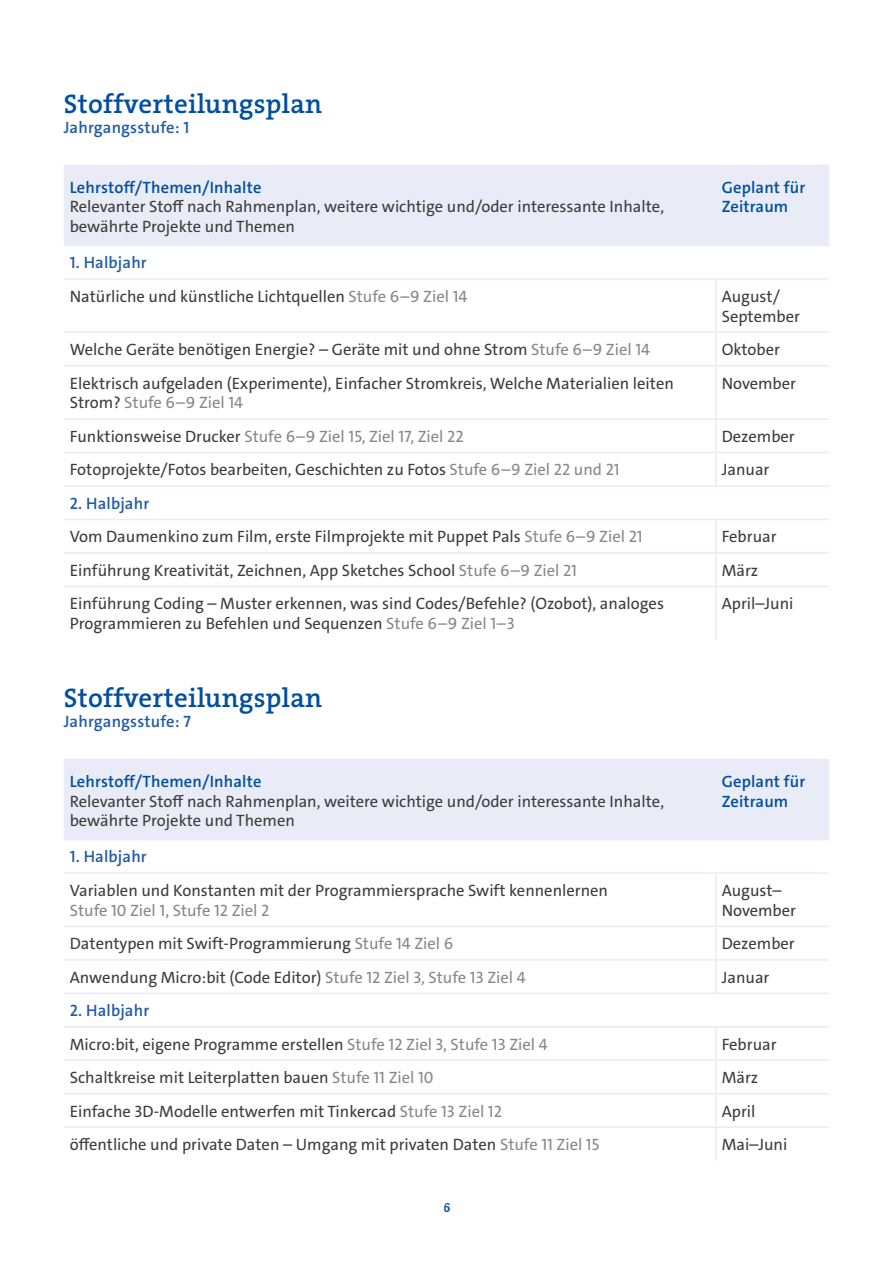
<style>
.page{position:relative;width:893px;height:1263px;background:#fff}
.page>*{position:absolute;margin:0;border:0;box-sizing:border-box;transform-origin:0 0}
.Head_2{font:27px "The Serif HP6 Se Bld";letter-spacing:.01em;color:#004f9f}
.Fließtext_2_Tabelle{font:16.5px/19.8px "The Sans C4 s";color:#3c3c3b}
.Head_2_Tabelle{font:600 16.5px/19.8px "The Sans C4 s";letter-spacing:.01em;color:#004f9f}
.Fließtext_2_Tabelle-2{font:16.5px "The Sans C4 s";color:#878787}
.Fließtext_2_Tabelle-3{font:600 16.5px "The Sans C4 s";letter-spacing:.01em;color:#225ca8}
.Head_2-2{font:600 16.5px "The Sans C4 s";letter-spacing:.01em;color:#225ca8}
.t1{font:12.15px "Stamp Gothic";color:#225ca8;scale:1.11 1}
.s1{color:#878787}
.s2{color:#3c3c3b}
</style>
<div class="page">
<div style="left:64px;top:165px;width:765px;height:80px;background:#e9ebf7"></div>
<hr style="left:715px;top:165px;width:1px;height:80px;background:#e9ebf7">
<hr style="left:64px;top:245px;width:652px;height:1px;background:#e9ebf7">
<hr style="left:716px;top:245px;width:113px;height:1px;background:#e9ebf7">
<hr style="left:64px;top:278px;width:652px;height:2px;background:#e9ebf7">
<hr style="left:716px;top:278px;width:113px;height:2px;background:#e9ebf7">
<hr style="left:715px;top:280px;width:1px;height:51px;background:#e9ebf7">
<hr style="left:64px;top:331px;width:652px;height:2px;background:#e9ebf7">
<hr style="left:716px;top:331px;width:113px;height:2px;background:#e9ebf7">
<hr style="left:715px;top:333px;width:1px;height:32px;background:#e9ebf7">
<hr style="left:64px;top:365px;width:652px;height:1px;background:#e9ebf7">
<hr style="left:716px;top:365px;width:113px;height:1px;background:#e9ebf7">
<hr style="left:715px;top:366px;width:1px;height:52px;background:#e9ebf7">
<hr style="left:64px;top:418px;width:652px;height:2px;background:#e9ebf7">
<hr style="left:716px;top:418px;width:113px;height:2px;background:#e9ebf7">
<hr style="left:715px;top:420px;width:1px;height:32px;background:#e9ebf7">
<hr style="left:64px;top:452px;width:652px;height:1px;background:#e9ebf7">
<hr style="left:716px;top:452px;width:113px;height:1px;background:#e9ebf7">
<hr style="left:715px;top:453px;width:1px;height:32px;background:#e9ebf7">
<hr style="left:64px;top:485px;width:652px;height:2px;background:#e9ebf7">
<hr style="left:716px;top:485px;width:113px;height:2px;background:#e9ebf7">
<hr style="left:64px;top:519px;width:652px;height:1px;background:#e9ebf7">
<hr style="left:716px;top:519px;width:113px;height:1px;background:#e9ebf7">
<hr style="left:715px;top:520px;width:1px;height:32px;background:#e9ebf7">
<hr style="left:64px;top:552px;width:652px;height:2px;background:#e9ebf7">
<hr style="left:716px;top:552px;width:113px;height:2px;background:#e9ebf7">
<hr style="left:715px;top:554px;width:1px;height:32px;background:#e9ebf7">
<hr style="left:64px;top:586px;width:652px;height:1px;background:#e9ebf7">
<hr style="left:716px;top:586px;width:113px;height:1px;background:#e9ebf7">
<hr style="left:715px;top:587px;width:1px;height:53px;background:#e9ebf7">
<div style="left:64px;top:759px;width:765px;height:80px;background:#e9ebf7"></div>
<hr style="left:715px;top:759px;width:1px;height:80px;background:#e9ebf7">
<hr style="left:64px;top:839px;width:652px;height:1px;background:#e9ebf7">
<hr style="left:716px;top:839px;width:113px;height:1px;background:#e9ebf7">
<hr style="left:64px;top:872px;width:652px;height:2px;background:#e9ebf7">
<hr style="left:716px;top:872px;width:113px;height:2px;background:#e9ebf7">
<hr style="left:715px;top:874px;width:1px;height:51px;background:#e9ebf7">
<hr style="left:64px;top:925px;width:652px;height:2px;background:#e9ebf7">
<hr style="left:716px;top:925px;width:113px;height:2px;background:#e9ebf7">
<hr style="left:715px;top:927px;width:1px;height:32px;background:#e9ebf7">
<hr style="left:64px;top:959px;width:652px;height:1px;background:#e9ebf7">
<hr style="left:716px;top:959px;width:113px;height:1px;background:#e9ebf7">
<hr style="left:715px;top:960px;width:1px;height:32px;background:#e9ebf7">
<hr style="left:64px;top:992px;width:652px;height:2px;background:#e9ebf7">
<hr style="left:716px;top:992px;width:113px;height:2px;background:#e9ebf7">
<hr style="left:64px;top:1026px;width:652px;height:1px;background:#e9ebf7">
<hr style="left:716px;top:1026px;width:113px;height:1px;background:#e9ebf7">
<hr style="left:715px;top:1027px;width:1px;height:32px;background:#e9ebf7">
<hr style="left:64px;top:1059px;width:652px;height:2px;background:#e9ebf7">
<hr style="left:716px;top:1059px;width:113px;height:2px;background:#e9ebf7">
<hr style="left:715px;top:1061px;width:1px;height:32px;background:#e9ebf7">
<hr style="left:64px;top:1093px;width:652px;height:1px;background:#e9ebf7">
<hr style="left:716px;top:1093px;width:113px;height:1px;background:#e9ebf7">
<hr style="left:715px;top:1094px;width:1px;height:32px;background:#e9ebf7">
<hr style="left:64px;top:1126px;width:652px;height:2px;background:#e9ebf7">
<hr style="left:716px;top:1126px;width:113px;height:2px;background:#e9ebf7">
<hr style="left:715px;top:1128px;width:1px;height:33px;background:#e9ebf7">
<p class="Head_2" style="left:64px;top:87px;width:260px">Stoffverteilungsplan</p>
<p class="Head_2-2" style="left:64px;top:117px;width:127px">Jahrgangsstufe: 1</p>
<p class="Head_2_Tabelle" style="left:70px;top:177px;width:193px">Lehrstoff/Themen/Inhalte</p>
<p class="Fließtext_2_Tabelle" style="left:70px;top:197px;width:596px">Relevanter Stoff nach Rahmenplan, weitere wichtige und/oder interessante Inhalte, bewährte Projekte und Themen</p>
<p class="Head_2_Tabelle" style="left:722px;top:177px;width:85px">Geplant für<br>Zeitraum</p>
<p class="Fließtext_2_Tabelle-3" style="left:70px;top:252px;width:79px">1. Halbjahr</p>
<p class="Fließtext_2_Tabelle" style="left:70px;top:286px;width:399px">Natürliche und künstliche Lichtquellen <span class="s1">Stufe 6–9 Ziel 14</span></p>
<p class="Fließtext_2_Tabelle" style="left:722px;top:286px;width:80px">August/<br>September</p>
<p class="Fließtext_2_Tabelle" style="left:70px;top:340px;width:582px">Welche Geräte benötigen Energie? – Geräte mit und ohne Strom <span class="s1">Stufe 6–9 Ziel 14</span></p>
<p class="Fließtext_2_Tabelle" style="left:722px;top:340px;width:60px">Oktober</p>
<p class="Fließtext_2_Tabelle" style="left:70px;top:373px;width:606px">Elektrisch aufgeladen (Experimente), Einfacher Stromkreis, Welche Materialien leiten<br>Strom? <span class="s1">Stufe 6–9 Ziel 14</span></p>
<p class="Fließtext_2_Tabelle" style="left:722px;top:373px;width:76px">November</p>
<p class="Fließtext_2_Tabelle-2" style="left:70px;top:426px;width:395px"><span class="s2">Funktionsweise Drucker</span> Stufe 6–9 Ziel 15, Ziel 17, Ziel 22</p>
<p class="Fließtext_2_Tabelle" style="left:722px;top:426px;width:75px">Dezember</p>
<p class="Fließtext_2_Tabelle" style="left:70px;top:460px;width:551px">Fotoprojekte/Fotos bearbeiten, Geschichten zu Fotos <span class="s1">Stufe 6–9 Ziel 22 und 21</span></p>
<p class="Fließtext_2_Tabelle" style="left:722px;top:460px;width:49px">Januar</p>
<p class="Fließtext_2_Tabelle-3" style="left:70px;top:493px;width:81px">2. Halbjahr</p>
<p class="Fließtext_2_Tabelle" style="left:70px;top:527px;width:574px">Vom Daumenkino zum Film, erste Filmprojekte mit Puppet Pals <span class="s1">Stufe 6–9 Ziel 21</span></p>
<p class="Fließtext_2_Tabelle" style="left:722px;top:527px;width:56px">Februar</p>
<p class="Fließtext_2_Tabelle" style="left:70px;top:560px;width:509px">Einführung Kreativität, Zeichnen, App Sketches School <span class="s1">Stufe 6–9 Ziel 21</span></p>
<p class="Fließtext_2_Tabelle" style="left:722px;top:560px;width:38px">März</p>
<p class="Fließtext_2_Tabelle" style="left:70px;top:594px;width:596px">Einführung Coding – Muster erkennen, was sind Codes/Befehle? (Ozobot), analoges<br>Programmieren zu Befehlen und Sequenzen <span class="s1">Stufe 6–9 Ziel 1–3</span></p>
<p class="Fließtext_2_Tabelle" style="left:722px;top:594px;width:73px">April–Juni</p>
<p class="Head_2" style="left:64px;top:681px;width:260px">Stoffverteilungsplan</p>
<p class="Head_2-2" style="left:64px;top:711px;width:129px">Jahrgangsstufe: 7</p>
<p class="Head_2_Tabelle" style="left:70px;top:771px;width:193px">Lehrstoff/Themen/Inhalte</p>
<p class="Fließtext_2_Tabelle" style="left:70px;top:791px;width:596px">Relevanter Stoff nach Rahmenplan, weitere wichtige und/oder interessante Inhalte, bewährte Projekte und Themen</p>
<p class="Head_2_Tabelle" style="left:722px;top:771px;width:85px">Geplant für<br>Zeitraum</p>
<p class="Fließtext_2_Tabelle-3" style="left:70px;top:846px;width:79px">1. Halbjahr</p>
<p class="Fließtext_2_Tabelle" style="left:70px;top:880px;width:540px">Variablen und Konstanten mit der Programmiersprache Swift kennenlernen<br><span class="s1">Stufe 10 Ziel 1, Stufe 12 Ziel 2</span></p>
<p class="Fließtext_2_Tabelle" style="left:722px;top:880px;width:76px">August–<br>November</p>
<p class="Fließtext_2_Tabelle" style="left:70px;top:934px;width:385px">Datentypen mit Swift-Programmierung <span class="s1">Stufe 14 Ziel 6</span></p>
<p class="Fließtext_2_Tabelle" style="left:722px;top:934px;width:75px">Dezember</p>
<p class="Fließtext_2_Tabelle" style="left:70px;top:967px;width:457px">Anwendung Micro:bit (Code Editor) <span class="s1">Stufe 12 Ziel 3, Stufe 13 Ziel 4</span></p>
<p class="Fließtext_2_Tabelle" style="left:722px;top:967px;width:49px">Januar</p>
<p class="Fließtext_2_Tabelle-3" style="left:70px;top:1000px;width:81px">2. Halbjahr</p>
<p class="Fließtext_2_Tabelle" style="left:70px;top:1034px;width:479px">Micro:bit, eigene Programme erstellen <span class="s1">Stufe 12 Ziel 3, Stufe 13 Ziel 4</span></p>
<p class="Fließtext_2_Tabelle" style="left:722px;top:1034px;width:56px">Februar</p>
<p class="Fließtext_2_Tabelle" style="left:70px;top:1068px;width:365px">Schaltkreise mit Leiterplatten bauen <span class="s1">Stufe 11 Ziel 10</span></p>
<p class="Fließtext_2_Tabelle" style="left:722px;top:1068px;width:38px">März</p>
<p class="Fließtext_2_Tabelle" style="left:70px;top:1101px;width:434px">Einfache 3D-Modelle entwerfen mit Tinkercad <span class="s1">Stufe 13 Ziel 12</span></p>
<p class="Fließtext_2_Tabelle" style="left:722px;top:1101px;width:35px">April</p>
<p class="Fließtext_2_Tabelle" style="left:70px;top:1135px;width:531px">öffentliche und private Daten – Umgang mit privaten Daten <span class="s1">Stufe 11 Ziel 15</span></p>
<p class="Fließtext_2_Tabelle" style="left:722px;top:1135px;width:67px">Mai–Juni</p>
<p class="t1" style="left:443px;top:1200px;width:9px">6</p>
</div>
